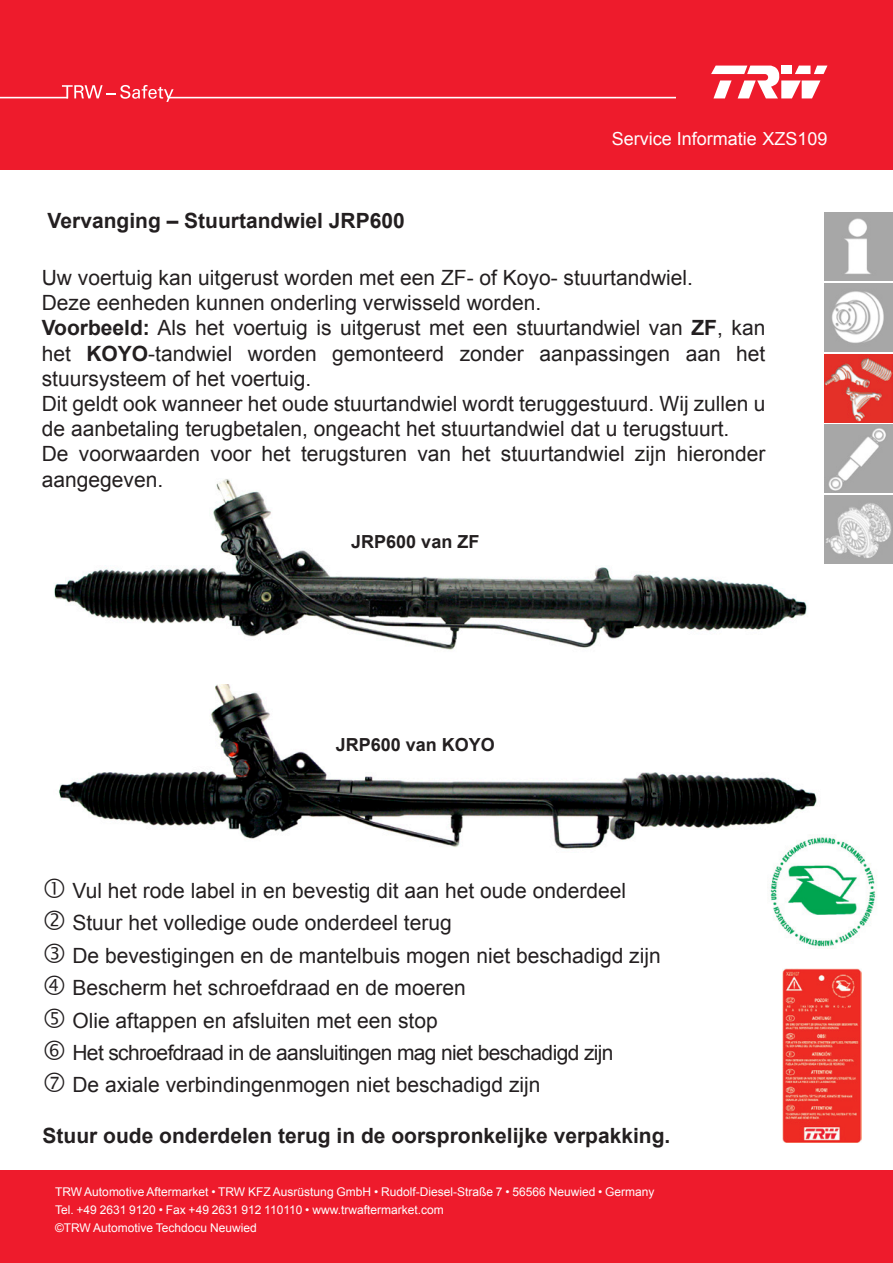
<style>
.page{position:relative;width:893px;height:1263px;background:#ee1b2c}
.page>*{position:absolute;margin:0;border:0;box-sizing:border-box;transform-origin:0 0}
.Haupt_Block_ohne_Tre{font:21px/25.2px "Arial";color:#231f20}
.Haupt_Block_ohne_Tre-2{font:700 21px "Arial";color:#231f20}
.Haupt_Block_ohne_Tre-3{font:21px "Arial";letter-spacing:-.03em;color:#231f20}
.t1{font:700 18px "Arial";color:#231f20}
.t2{font:18px "Arial";color:#fff}
.Body_copy{font:12px "Arial";color:#fff}
.s1{font-weight:700}
</style>
<div class="page">
<div style="left:0;top:171px;width:893px;height:999px;background:#fff"></div>
<svg style="left:62px;top:85px;width:112px;height:17px"></svg>
<hr style="left:0;top:97px;width:68px;height:1px;background:#fff">
<hr style="left:168px;top:97px;width:507px;height:1px;background:#fff">
<svg style="left:711px;top:66px;width:116px;height:32px"></svg>
<img style="left:825px;top:213px;width:68px;height:68px">
<img style="left:825px;top:283px;width:68px;height:68px">
<img style="left:825px;top:354px;width:68px;height:68px">
<img style="left:825px;top:425px;width:68px;height:68px">
<img style="left:825px;top:495px;width:68px;height:68px">
<img style="left:59px;top:684px;width:758px;height:165px">
<img style="left:54px;top:479px;width:753px;height:171px">
<img style="left:783px;top:968px;width:79px;height:174px">
<img style="left:767px;top:834px;width:109px;height:114px">
<p class="Haupt_Block_ohne_Tre-2" style="left:48px;top:206px;width:359px">Vervanging – Stuurtandwiel JRP600</p>
<p class="t2" style="left:612px;top:127px;width:217px">Service Informatie XZS109</p>
<p class="Haupt_Block_ohne_Tre" style="left:42px;top:265px;width:653px">Uw voertuig kan uitgerust worden met een ZF- of Koyo- stuurtandwiel.</p>
<p class="Haupt_Block_ohne_Tre" style="left:42px;top:290px;width:501px">Deze eenheden kunnen onderling verwisseld worden.</p>
<p class="Haupt_Block_ohne_Tre" style="left:42px;top:316px;width:725px;text-align:justify"><span class="s1">Voorbeeld:</span> Als het voertuig is uitgerust met een stuurtandwiel van <span class="s1">ZF</span>, kan het <span class="s1">KOYO</span>-tandwiel worden gemonteerd zonder aanpassingen aan het stuursysteem of het voertuig.</p>
<p class="Haupt_Block_ohne_Tre" style="left:42px;top:391px;width:725px">Dit geldt ook wanneer het oude stuurtandwiel wordt teruggestuurd. Wij zullen u de aanbetaling terugbetalen, ongeacht het stuurtandwiel dat u terugstuurt.</p>
<p class="Haupt_Block_ohne_Tre" style="left:42px;top:442px;width:725px">De voorwaarden voor het terugsturen van het stuurtandwiel zijn hieronder aangegeven.</p>
<p class="t1" style="left:351px;top:530px;width:130px">JRP600 van ZF</p>
<p class="t1" style="left:336px;top:733px;width:161px">JRP600 van KOYO</p>
<p class="Haupt_Block_ohne_Tre" style="left:72px;top:878px;width:555px">Vul het rode label in en bevestig dit aan het oude onderdeel</p>
<p class="Haupt_Block_ohne_Tre" style="left:72px;top:910px;width:381px">Stuur het volledige oude onderdeel terug</p>
<p class="Haupt_Block_ohne_Tre" style="left:72px;top:943px;width:590px">De bevestigingen en de mantelbuis mogen niet beschadigd zijn</p>
<p class="Haupt_Block_ohne_Tre" style="left:72px;top:975px;width:395px">Bescherm het schroefdraad en de moeren</p>
<p class="Haupt_Block_ohne_Tre" style="left:72px;top:1008px;width:367px">Olie aftappen en afsluiten met een stop</p>
<p class="Haupt_Block_ohne_Tre-3" style="left:72px;top:1039px;width:543px">Het schroefdraad in de aansluitingen mag niet beschadigd zijn</p>
<p class="Haupt_Block_ohne_Tre" style="left:72px;top:1072px;width:470px">De axiale verbindingenmogen niet beschadigd zijn</p>
<p class="Haupt_Block_ohne_Tre-2" style="left:43px;top:1121px;width:629px">Stuur oude onderdelen terug in de oorspronkelijke verpakking.</p>
<p class="Body_copy" style="left:55px;top:1184px;width:601px">TRW Automotive Aftermarket • TRW KFZ Ausrüstung GmbH • Rudolf-Diesel-Straße 7 • 56566 Neuwied • Germany</p>
<p class="Body_copy" style="left:55px;top:1201px;width:390px">Tel. +49 2631 9120 • Fax +49 2631 912 110110 • www.trwaftermarket.com</p>
<p class="Body_copy" style="left:55px;top:1220px;width:203px">©TRW Automotive Techdocu Neuwied</p>
</div>
